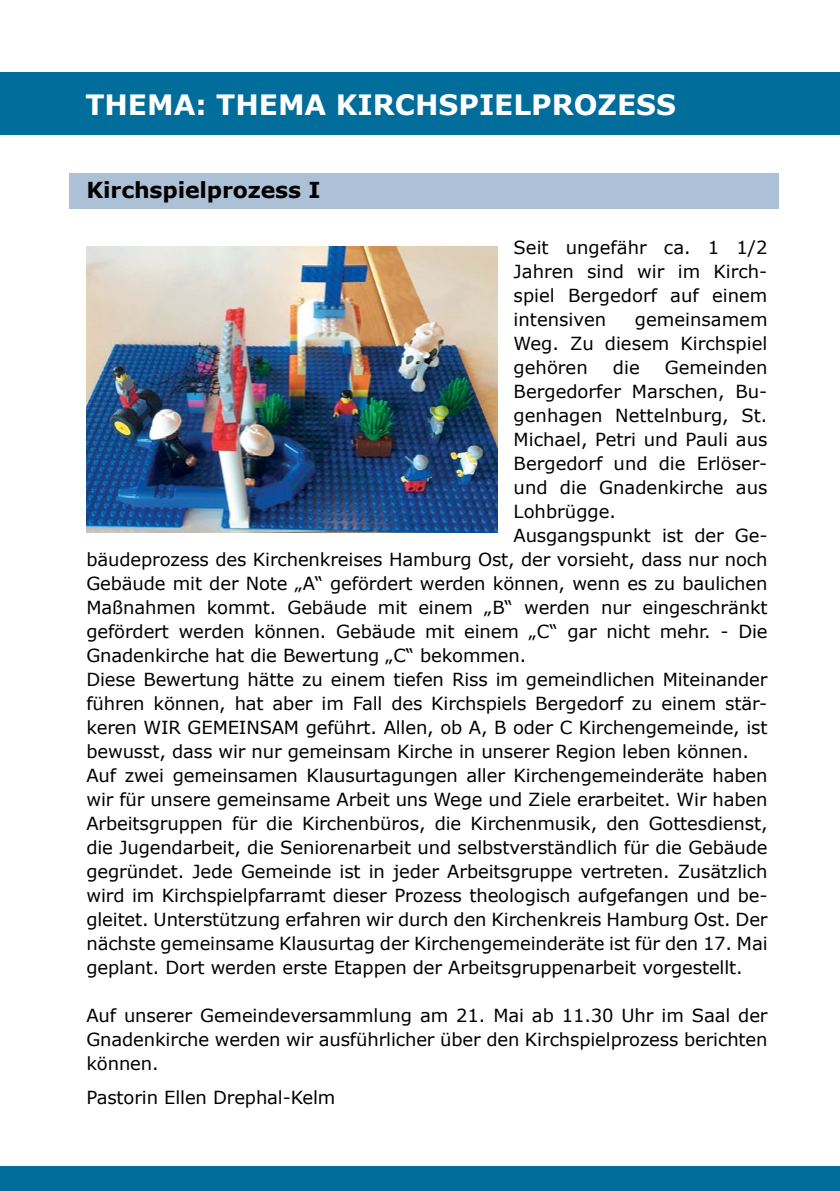
<style>
.page{position:relative;width:840px;height:1191px;background:#fff}
.page>*{position:absolute;margin:0;border:0;box-sizing:border-box;transform-origin:0 0}
.t1{font:700 28px "Verdana";color:#fff}
.t2{font:700 22px "Verdana";letter-spacing:-.01em;color:#000}
.t3{font:18px/24px "Verdana";letter-spacing:-.01em;color:#000;text-align:justify}
</style>
<div class="page">
<div style="left:0;top:1166px;width:839px;height:25px;background:#006d9b"></div>
<div style="left:0;top:73px;width:839px;height:62px;background:#006d9b"></div>
<div style="left:69px;top:173px;width:709px;height:35px;background:#adc1d6"></div>
<img style="left:86px;top:246px;width:411px;height:286px">
<h1 class="t1" style="left:85px;top:85px;width:43px">THEMA</h1>
<h1 class="t1" style="left:195px;top:85px;width:63px">: THEMA</h1>
<h1 class="t1" style="left:336px;top:85px;width:43px">KIRCHSPIELPR</h1>
<h1 class="t1" style="left:573px;top:85px;width:63px">OZESS</h1>
<p class="t2" style="left:86px;top:175px;width:235px">KIRCHSPIELPROZESS I</p>
<p class="t3" style="left:513px;top:236px;width:255px">Seit ungefähr ca. 1 1/2<br>Jahren sind wir im Kirch&shy;spiel Bergedorf auf einem intensiven</p>
<p class="t3" style="left:513px;top:307px;width:255px;text-indent:121px">gemeinsamem Weg. Zu diesem Kirchspiel gehören</p>
<p class="t3" style="left:612px;top:355px;width:28px">die</p>
<p class="t3" style="left:664px;top:355px;width:104px">Gemeinden</p>
<p class="t3" style="left:513px;top:379px;width:255px">Bergedorfer Marschen, Bu-</p>
<p class="t3" style="left:513px;top:403px;width:255px">genhagen Nettelnburg, St.</p>
<p class="t3" style="left:513px;top:427px;width:255px">Michael, Petri und Pauli aus</p>
<p class="t3" style="left:513px;top:451px;width:255px">Bergedorf und die Erlöser-</p>
<p class="t3" style="left:513px;top:475px;width:255px">und die Gnadenkirche aus</p>
<p class="t3" style="left:513px;top:499px;width:104px">Lohbrügge.</p>
<p class="t3" style="left:513px;top:523px;width:255px">Ausgangspunkt ist der Ge-</p>
<p class="t3" style="left:86px;top:547px;width:682px">bäudeprozess des Kirchenkreises Hamburg Ost, der vorsieht, dass nur noch</p>
<p class="t3" style="left:86px;top:571px;width:682px">Gebäude mit der Note „A“ gefördert werden können, wenn es zu baulichen</p>
<p class="t3" style="left:86px;top:595px;width:682px">Maßnahmen kommt. Gebäude mit einem „B“ werden nur eingeschränkt</p>
<p class="t3" style="left:86px;top:619px;width:682px">gefördert werden können. Gebäude mit einem „C“ gar nicht mehr. - Die</p>
<p class="t3" style="left:86px;top:643px;width:441px">Gnadenkirche hat die Bewertung „C“ bekommen.</p>
<p class="t3" style="left:86px;top:667px;width:682px">Diese Bewertung hätte zu einem tiefen Riss im gemeindlichen Miteinander</p>
<p class="t3" style="left:86px;top:691px;width:682px">führen können, hat aber im Fall des Kirchspiels Bergedorf zu einem stär-</p>
<p class="t3" style="left:86px;top:715px;width:682px">keren WIR GEMEINSAM geführt. Allen, ob A, B oder C Kirchengemeinde, ist</p>
<p class="t3" style="left:86px;top:739px;width:663px">bewusst, dass wir nur gemeinsam Kirche in unserer Region leben können.</p>
<p class="t3" style="left:86px;top:763px;width:682px">Auf zwei gemeinsamen Klausurtagungen aller Kirchengemeinderäte haben</p>
<p class="t3" style="left:86px;top:787px;width:682px">wir für unsere gemeinsame Arbeit uns Wege und Ziele erarbeitet. Wir haben</p>
<p class="t3" style="left:86px;top:811px;width:682px">Arbeitsgruppen für die Kirchenbüros, die Kirchenmusik, den Gottesdienst,</p>
<p class="t3" style="left:86px;top:835px;width:682px">die Jugendarbeit, die Seniorenarbeit und selbstverständlich für die Gebäude</p>
<p class="t3" style="left:86px;top:859px;width:682px">gegründet. Jede Gemeinde ist in jeder Arbeitsgruppe vertreten. Zusätzlich</p>
<p class="t3" style="left:86px;top:883px;width:682px">wird im Kirchspielpfarramt dieser Prozess theologisch aufgefangen und be-</p>
<p class="t3" style="left:86px;top:907px;width:682px">gleitet. Unterstützung erfahren wir durch den Kirchenkreis Hamburg Ost. Der</p>
<p class="t3" style="left:86px;top:931px;width:682px">nächste gemeinsame Klausurtag der Kirchengemeinderäte ist für den 17. Mai</p>
<p class="t3" style="left:86px;top:955px;width:657px">geplant. Dort werden erste Etappen der Arbeitsgruppenarbeit vorgestellt.</p>
<p class="t3" style="left:86px;top:1003px;width:682px">Auf unserer Gemeindeversammlung am 21. Mai ab 11.30 Uhr im Saal der Gnadenkirche werden wir ausführlicher über den Kirchspielprozess berichten können.</p>
<p class="t3" style="left:86px;top:1085px;width:250px">Pastorin Ellen Drephal-Kelm</p>
</div>
